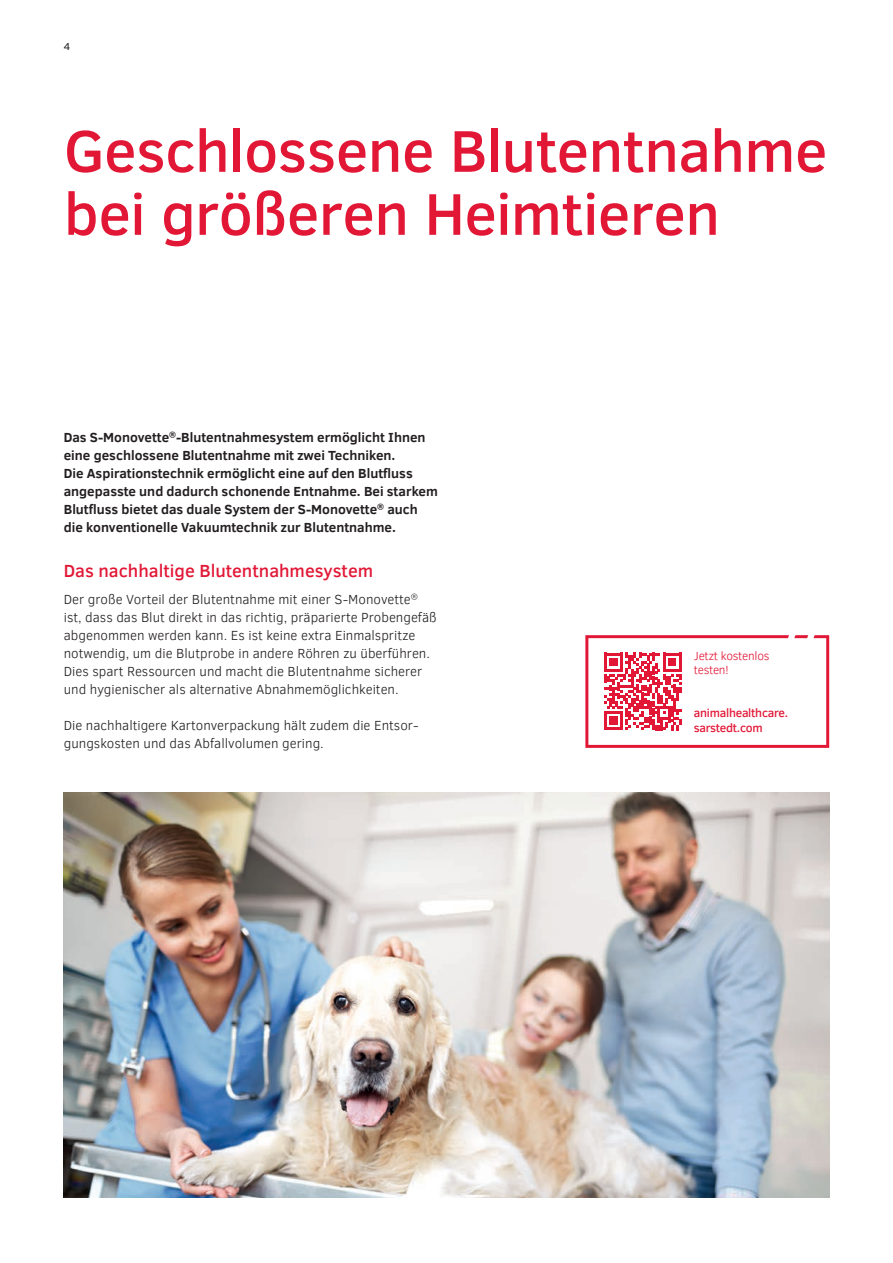
<style>
.page{position:relative;width:893px;height:1263px;background:#fff}
.page>*{position:absolute;margin:0;border:0;box-sizing:border-box;transform-origin:0 0}
.t1{font:500 60px/63px "Clear Sans";letter-spacing:-.01em;color:#e21736}
.t2{font:500 18px "Clear Sans";color:#e21736}
.t3{font:300 13.5px/18px "Clear Sans";color:#231f20}
.t4{font:700 13.5px/18px "Clear Sans";color:#231f20}
.t5{font:500 12px/14.4px "Clear Sans";letter-spacing:-.02em;color:#e21736}
.t6{font:300 12px/14.4px "Clear Sans";letter-spacing:-.02em;color:#e21736}
.t7{font:10.5px "Clear Sans";color:#231f20}
</style>
<div class="page">
<img style="left:64px;top:793px;width:765px;height:405px">
<svg style="left:585px;top:635px;width:244px;height:113px"></svg>
<p class="t7" style="left:64px;top:39px;width:8px">4</p>
<h1 class="t1" style="left:64px;top:118px;width:765px">Geschlossene Blutentnahme bei größeren Heimtieren</h1>
<p class="t4" style="left:64px;top:428px;width:376px">Das S-Monovette<sup>®</sup>-Blutentnahmesystem ermöglicht Ihnen eine geschlossene Blutentnahme mit zwei Techniken.<br>Die Aspirationstechnik ermöglicht eine auf den Blutfluss angepasste und dadurch schonende Entnahme. Bei starkem Blutfluss bietet das duale System der S-Monovette<sup>®</sup> auch die konventionelle Vakuumtechnik zur Blutentnahme.</p>
<h2 class="t2" style="left:64px;top:558px;width:311px">Das nachhaltige Blutentnahmesystem</h2>
<p class="t3" style="left:64px;top:590px;width:374px">Der große Vorteil der Blutentnahme mit einer S-Monovette<sup>® </sup>ist, dass das Blut direkt in das richtig, präparierte Probengefäß abgenommen werden kann. Es ist keine extra Einmalspritze notwendig, um die Blutprobe in andere Röhren zu überführen.<br>Dies spart Ressourcen und macht die Blutentnahme sicherer und hygienischer als alternative Abnahmemöglichkeiten.</p>
<p class="t3" style="left:64px;top:716px;width:356px">Die nachhaltigere Kartonverpackung hält zudem die Entsor&shy;gungskosten und das Abfallvolumen gering.</p>
<p class="t6" style="left:694px;top:648px;width:77px">Jetzt kostenlos testen!</p>
<p class="t5" style="left:694px;top:706px;width:96px">animalhealthcare. sarstedt.com</p>
</div>
